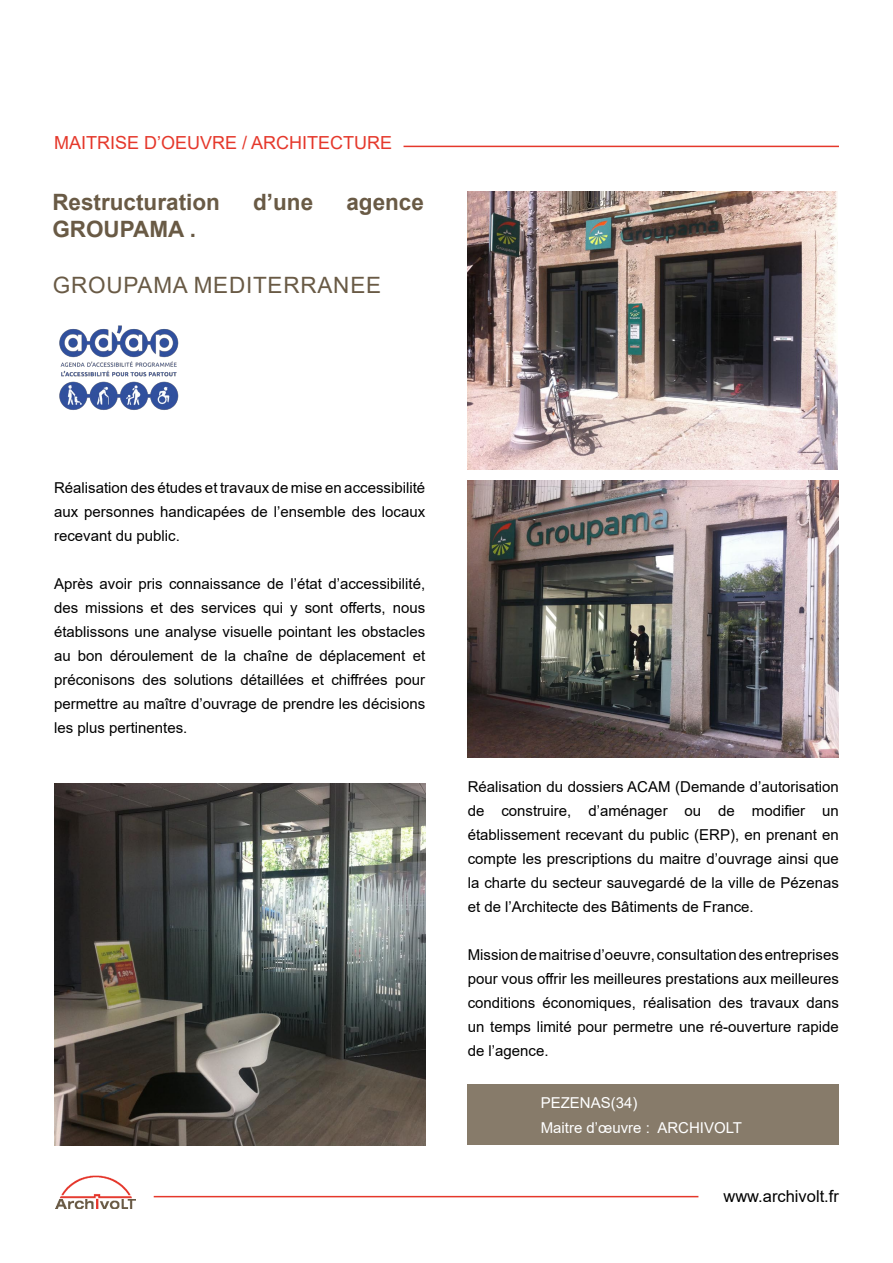
<style>
.page{position:relative;width:893px;height:1263px;background:#fff}
.page>*{position:absolute;margin:0;border:0;box-sizing:border-box;transform-origin:0 0}
.t1{font:700 22.5px "Arial";color:#695a45}
.t2{font:22.5px "Arial";letter-spacing:.035em;color:#695a45}
.t3{font:18px "Arial";color:#e5382b}
.t4{font:16.5px "Arial";color:#000}
.t5{font:15px/24px "Arial";color:#000;text-align:justify}
.t6{font:15px/25.5px "Arial";color:#fff}
</style>
<div class="page">
<img style="left:55px;top:1175px;width:81px;height:34px">
<hr style="left:154px;top:1196px;width:544px;height:1px;background:#e5382b">
<hr style="left:403px;top:146px;width:436px;height:1px;background:#e5382b">
<div style="left:468px;top:1084px;width:371px;height:60px;background:#877b6a"></div>
<img style="left:468px;top:192px;width:369px;height:277px">
<img style="left:59px;top:326px;width:120px;height:84px">
<img style="left:468px;top:481px;width:371px;height:276px">
<img style="left:54px;top:784px;width:371px;height:362px">
<p class="t3" style="left:54px;top:130px;width:340px">MAITRISE D’OEUVRE / ARCHITECTURE</p>
<h1 class="t1" style="left:52px;top:187px;width:169px">Restructuration</h1>
<h1 class="t1" style="left:253px;top:187px;width:62px">d’une</h1>
<h1 class="t1" style="left:346px;top:187px;width:79px">agence</h1>
<h1 class="t1" style="left:52px;top:214px;width:145px">GROUPAMA .</h1>
<h1 class="t2" style="left:53px;top:270px;width:330px">GROUPAMA MEDITERRANEE</h1>
<p class="t5" style="left:54px;top:476px;width:373px">Réalisation des études et travaux de mise en accessibilité aux personnes handicapées de l’ensemble des locaux recevant du public.</p>
<p class="t5" style="left:54px;top:572px;width:373px">Après avoir pris connaissance de l’état d’accessibilité, des missions et des services qui y sont offerts, nous établissons une analyse visuelle pointant les obstacles au bon déroulement de la chaîne de déplacement et préconisons des solutions détaillées et chiffrées pour permettre au maître d’ouvrage de prendre les décisions les plus pertinentes.</p>
<p class="t5" style="left:468px;top:775px;width:373px">Réalisation du dossiers ACAM (Demande d’autorisation de construire, d’aménager ou de modifier un établissement recevant du public (ERP), en prenant en compte les prescriptions du maitre d’ouvrage ainsi que la charte du secteur sauvegardé de la ville de Pézenas et de l’Architecte des Bâtiments de France.</p>
<p class="t5" style="left:468px;top:943px;width:373px">Mission de maitrise d’oeuvre, consultation des entreprises pour vous offrir les meilleures prestations aux meilleures conditions économiques, réalisation des travaux dans un temps limité pour permetre une ré-ouverture rapide de l’agence.</p>
<p class="t6" style="left:541px;top:1089px;width:203px">PEZENAS(34)<br>Maitre d’œuvre : ARCHIVOLT</p>
<p class="t4" style="left:723px;top:1185px;width:117px">www.archivolt.fr</p>
</div>
